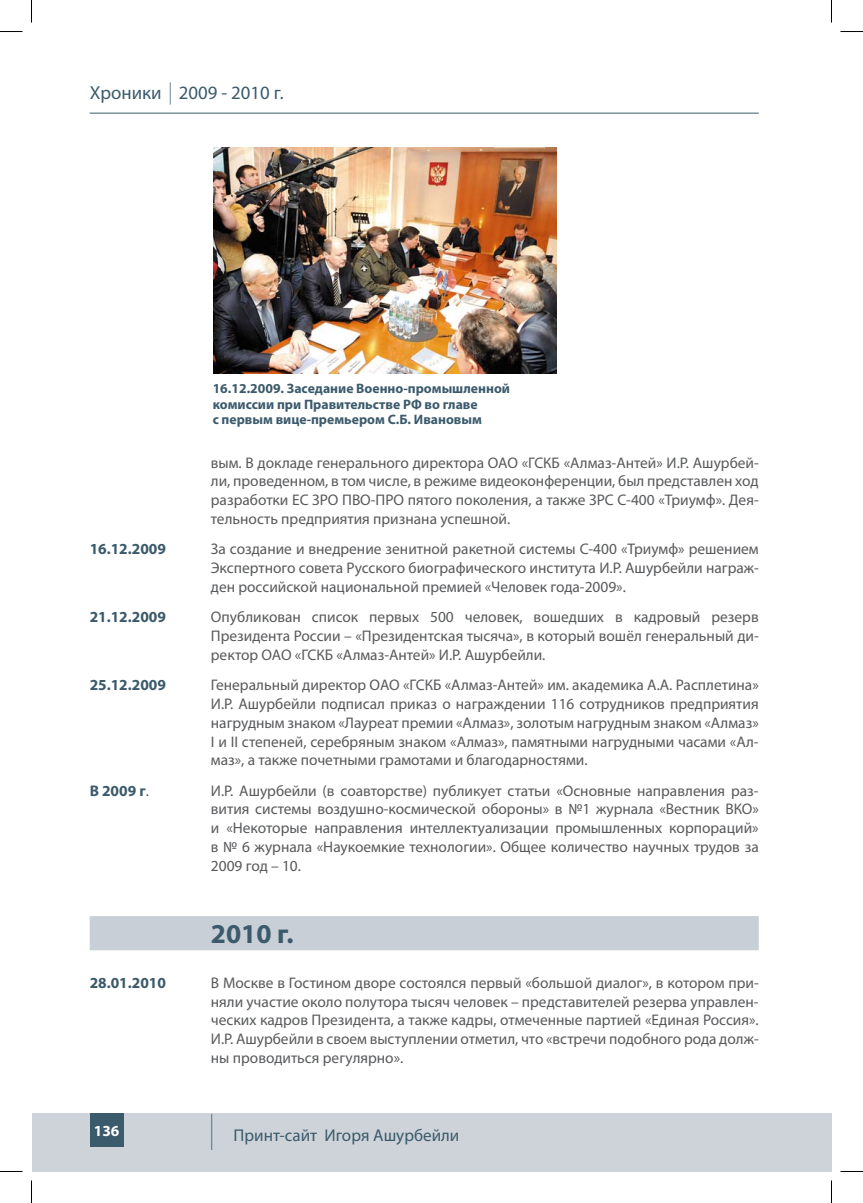
<style>
.page{position:relative;width:863px;height:1203px;background:#fff}
.page>*{position:absolute;margin:0;border:0;box-sizing:border-box;transform-origin:0 0}
.t1{font:700 27.3px "Myriad Pro";color:#3b5a6b}
.t2{font:18.75px "Myriad Pro";color:#3b5a6b}
.t3{font:17.1px "Myriad Pro";color:#3b5a6b}
.t4{font:15.45px/18.8px "Myriad Pro";color:#58595b;text-align:justify}
.t5{font:700 15.45px "Myriad Pro";color:#3b5a6b}
.t6{font:700 15.45px "Myriad Pro";color:#fff}
.t7{font:700 13.65px/15.5px "Myriad Pro";color:#3b5a6b}
.s1{font-weight:700;font-size:22.2px}
.s2{font-weight:400;color:#58595b}
.s3{font-weight:700;font-size:35.85px}
</style>
<div class="page">
<div style="left:32px;top:1112px;width:799px;height:59px;background:#cdd3d9"></div>
<div style="left:90px;top:1112px;width:34px;height:34px;background:#3b5a6b"></div>
<hr style="left:90px;top:113px;width:669px;height:1px;background:#3b5a6b">
<div style="left:90px;top:915px;width:669px;height:35px;background:#c8cfd6"></div>
<img style="left:213px;top:148px;width:343px;height:225px">
<svg style="left:0;top:31px;width:23px;height:1px"></svg>
<svg style="left:840px;top:31px;width:23px;height:1px"></svg>
<svg style="left:31px;top:0;width:1px;height:23px"></svg>
<svg style="left:31px;top:1180px;width:1px;height:22px"></svg>
<svg style="left:831px;top:0;width:1px;height:23px"></svg>
<svg style="left:831px;top:1180px;width:1px;height:22px"></svg>
<p class="t2" style="left:90px;top:86px;width:195px">Хроники <span class="s1">|</span> 2009 - 2010 г.</p>
<p class="t7" style="left:213px;top:382px;width:299px">16.12.2009. Заседание Военно-промышленной комиссии при Правительстве РФ во главе<br>с первым вице-премьером С.Б. Ивановым</p>
<p class="t4" style="left:211px;top:454px;width:549px">вым. В докладе генерального директора ОАО «ГСКБ «Алмаз-Антей» И.Р. Ашурбей&shy;ли, проведенном, в том числе, в режиме видеоконференции, был представлен ход разработки ЕС ЗРО ПВО-ПРО пятого поколения, а также ЗРС С-400 «Триумф». Дея&shy;тельность предприятия признана успешной.</p>
<p class="t5" style="left:90px;top:543px;width:78px">16.12.2009</p>
<p class="t4" style="left:211px;top:541px;width:549px">За создание и внедрение зенитной ракетной системы С-400 «Триумф» решением Экспертного совета Русского биографического института И.Р. Ашурбейли награж&shy;ден российской национальной премией «Человек года-2009».</p>
<p class="t5" style="left:90px;top:610px;width:78px">21.12.2009</p>
<p class="t4" style="left:211px;top:608px;width:549px">Опубликован список первых 500 человек, вошедших в кадровый резерв Президента России – «Президентская тысяча», в который вошёл генеральный ди&shy;ректор ОАО «ГСКБ «Алмаз-Антей» И.Р. Ашурбейли.</p>
<p class="t5" style="left:90px;top:678px;width:78px">25.12.2009</p>
<p class="t4" style="left:211px;top:676px;width:549px">Генеральный директор ОАО «ГСКБ «Алмаз-Антей» им. академика А.А. Расплетина» И.Р. Ашурбейли подписал приказ о награждении 116 сотрудников предприятия нагрудным знаком «Лауреат премии «Алмаз», золотым нагрудным знаком «Алмаз» I и II степеней, серебряным знаком «Алмаз», памятными нагрудными часами «Ал&shy;маз», а также почетными грамотами и благодарностями.</p>
<p class="t5" style="left:90px;top:784px;width:61px">В 2009 г<span class="s2">.</span></p>
<p class="t4" style="left:211px;top:782px;width:549px">И.Р. Ашурбейли (в соавторстве) публикует статьи «Основные направления раз&shy;вития системы воздушно-космической обороны» в №1 журнала «Вестник ВКО» и «Некоторые направления интеллектуализации промышленных корпораций» в № 6 журнала «Наукоемкие технологии». Общее количество научных трудов за 2009 год – 10.</p>
<h1 class="t1" style="left:211px;top:922px;width:84px">2010 г.</h1>
<p class="t5" style="left:90px;top:976px;width:78px">28.01.2010</p>
<p class="t4" style="left:211px;top:974px;width:549px">В Москве в Гостином дворе состоялся первый «большой диалог», в котором при&shy;няли участие около полутора тысяч человек – представителей резерва управлен&shy;ческих кадров Президента, а также кадры, отмеченные партией «Единая Россия».<br>И.Р. Ашурбейли в своем выступлении отметил, что «встречи подобного рода долж&shy;ны проводиться регулярно».</p>
<p class="t6" style="left:94px;top:1124px;width:27px">136</p>
<p class="t3" style="left:211px;top:1127px;width:250px"><span class="s3">|</span> Принт-сайт Игоря Ашурбейли</p>
</div>
